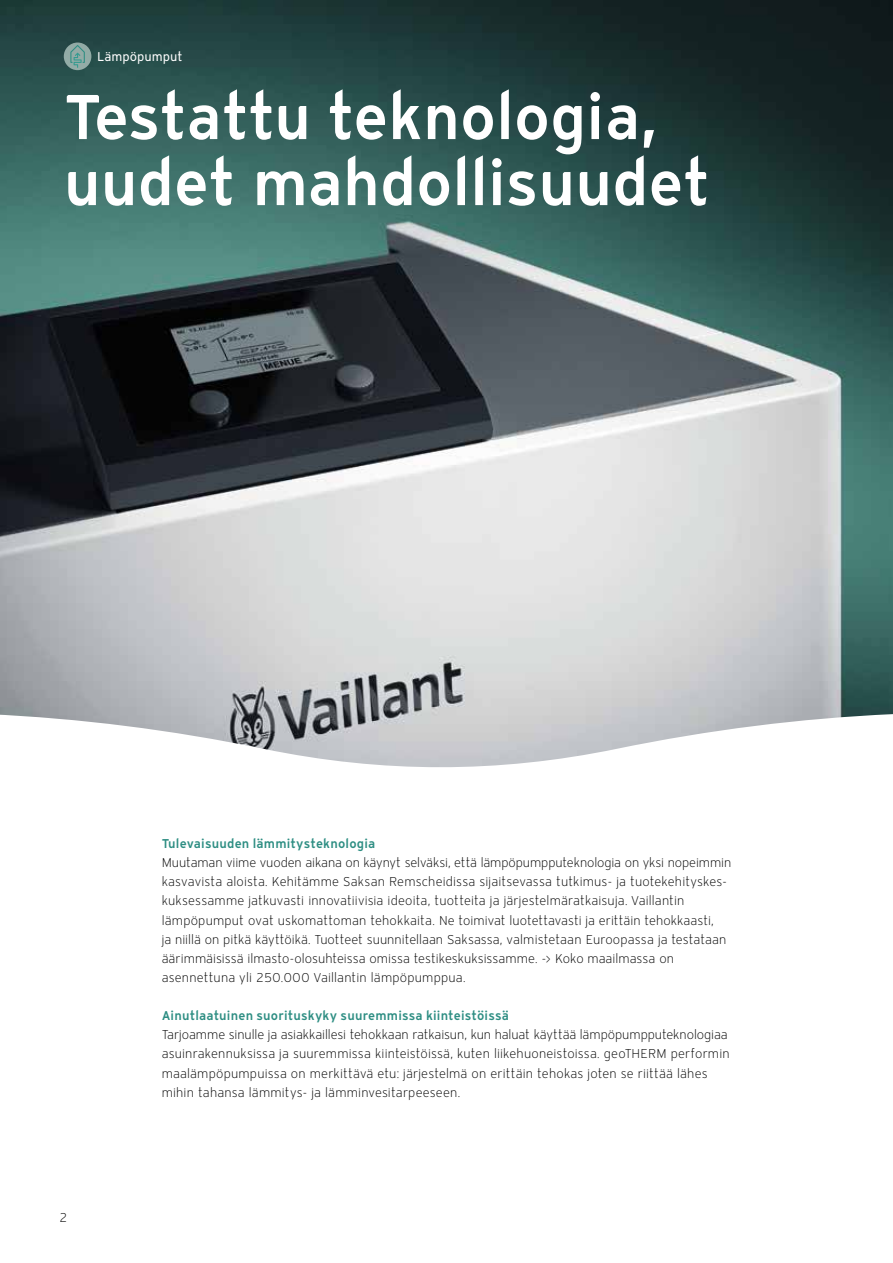
<style>
.page{position:relative;width:893px;height:1263px;background:#fff}
.page>*{position:absolute;margin:0;border:0;box-sizing:border-box;transform-origin:0 0}
.t1{font:600 63px/66px "Vaillant 16";color:#fff}
.t2{font:300 12.75px/19.2px "Vaillant 16";letter-spacing:.005em;color:#000}
.t3{font:600 12.75px "Vaillant 16";letter-spacing:.015em;color:#2e8e83}
.t4{font:12.75px "Vaillant 16";color:#fff}
.t5{font:300 12.75px "Vaillant 13";color:#000}
</style>
<div class="page">
<img style="left:0;top:0;width:893px;height:714px">
<div style="left:64px;top:43px;width:27px;height:27px;background:#92aca6;border-radius:50%"></div>
<svg style="left:70px;top:45px;width:15px;height:23px"></svg>
<svg style="left:0;top:714px;width:893px;height:53px"></svg>
<p class="t4" style="left:97px;top:48px;width:87px">Lämpöpumput</p>
<h1 class="t1" style="left:64px;top:82px;width:648px">Testattu teknologia, uudet mahdollisuudet</h1>
<p class="t5" style="left:60px;top:1209px;width:10px">2</p>
<p class="t3" style="left:162px;top:835px;width:215px">Tulevaisuuden lämmitysteknologia</p>
<p class="t2" style="left:162px;top:853px;width:571px">Muutaman viime vuoden aikana on käynyt selväksi, että lämpöpumpputeknologia on yksi nopeimmin kasvavista aloista. Kehitämme Saksan Remscheidissa sijaitsevassa tutkimus- ja tuotekehityskes&shy;kuksessamme jatkuvasti innovatiivisia ideoita, tuotteita ja järjestelmäratkaisuja. Vaillantin lämpöpumput ovat uskomattoman tehokkaita. Ne toimivat luotettavasti ja erittäin tehokkaasti,<br>ja niillä on pitkä käyttöikä. Tuotteet suunnitellaan Saksassa, valmistetaan Euroopassa ja testataan äärimmäisissä ilmasto-olosuhteissa omissa testikeskuksissamme. -&gt; Koko maailmassa on asennettuna yli 250.000 Vaillantin lämpöpumppua.</p>
<p class="t3" style="left:162px;top:1007px;width:349px">Ainutlaatuinen suorituskyky suuremmissa kiinteistöissä</p>
<p class="t2" style="left:162px;top:1025px;width:569px">Tarjoamme sinulle ja asiakkaillesi tehokkaan ratkaisun, kun haluat käyttää lämpöpumpputeknologiaa asuinrakennuksissa ja suuremmissa kiinteistöissä, kuten liikehuoneistoissa. geoTHERM performin maalämpöpumpuissa on merkittävä etu: järjestelmä on erittäin tehokas joten se riittää lähes mihin tahansa lämmitys- ja lämminvesitarpeeseen.</p>
</div>
